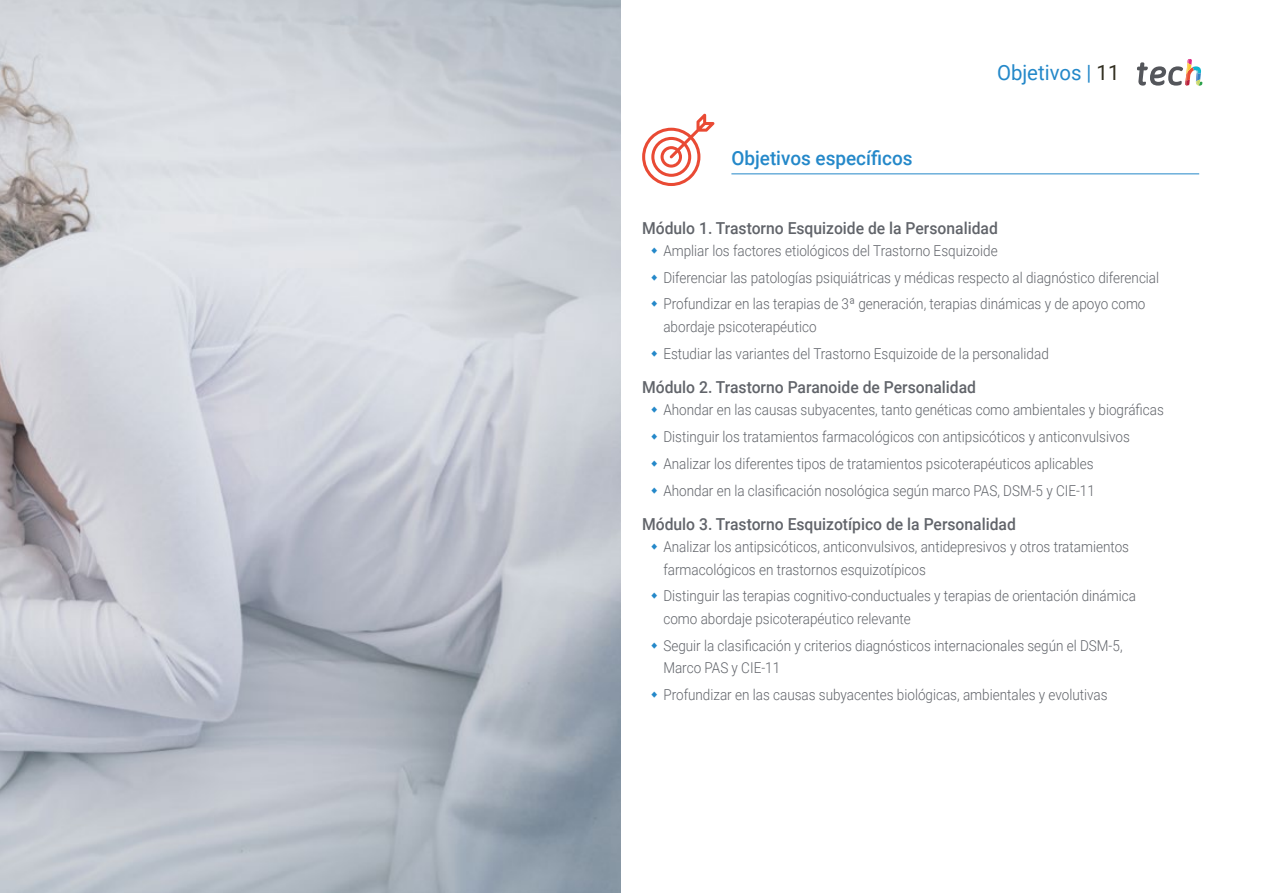
<style>
.page{position:relative;width:1263px;height:893px;background:#fff}
.page>*{position:absolute;margin:0;border:0;box-sizing:border-box;transform-origin:0 0}
.t1{font:21px "Roboto";color:#2488c9}
.t2{font:500 19.5px "Roboto";color:#2488c9}
.t3{font:500 16.5px "Roboto";color:#61646a;scale:.95 1}
.t4{font:300 15px/26.7px "Roboto";color:#61646a;scale:.9 1}
.s1{color:#312e20}
</style>
<div class="page">
<img style="left:0;top:0;width:621px;height:893px">
<svg style="left:1137px;top:59px;width:65px;height:27px"></svg>
<svg style="left:642px;top:114px;width:72px;height:72px"></svg>
<hr style="left:731px;top:173px;width:468px;height:1px;background:#2488c9">
<h2 class="t2" style="left:731px;top:144px;width:183px">Objetivos específicos</h2>
<h1 class="t1" style="left:997px;top:57px;width:124px">Objetivos | <span class="s1">11</span></h1>
<p class="t3" style="left:642px;top:216px;width:376px">Módulo 1. Trastorno Esquizoide de la Personalidad</p>
<p class="t4" style="left:663px;top:237px;width:552px">Ampliar los factores etiológicos del Trastorno Esquizoide<br>Diferenciar las patologías psiquiátricas y médicas respecto al diagnóstico diferencial<br>Profundizar en las terapias de 3ª generación, terapias dinámicas y de apoyo como</p>
<p class="t4" style="left:663px;top:313px;width:430px">abordaje psicoterapéutico<br>Estudiar las variantes del Trastorno Esquizoide de la personalidad</p>
<p class="t3" style="left:642px;top:375px;width:353px">Módulo 2. Trastorno Paranoide de Personalidad</p>
<p class="t4" style="left:663px;top:396px;width:558px">Ahondar en las causas subyacentes, tanto genéticas como ambientales y biográficas Distinguir los tratamientos farmacológicos con antipsicóticos y anticonvulsivos Analizar los diferentes tipos de tratamientos psicoterapéuticos aplicables<br>Ahondar en la clasificación nosológica según marco PAS, DSM-5 y CIE-11</p>
<p class="t3" style="left:642px;top:512px;width:395px">Módulo 3. Trastorno Esquizotípico de la Personalidad</p>
<p class="t4" style="left:663px;top:535px;width:519px;line-height:22.5px">Analizar los antipsicóticos, anticonvulsivos, antidepresivos y otros tratamientos farmacológicos en trastornos esquizotípicos</p>
<p class="t4" style="left:663px;top:584px;width:527px;line-height:22.5px">Distinguir las terapias cognitivo-conductuales y terapias de orientación dinámica como abordaje psicoterapéutico relevante</p>
<p class="t4" style="left:663px;top:633px;width:512px;line-height:22.5px">Seguir la clasificación y criterios diagnósticos internacionales según el DSM-5,<br>Marco PAS y CIE-11</p>
<p class="t4" style="left:663px;top:681px;width:495px">Profundizar en las causas subyacentes biológicas, ambientales y evolutivas</p>
</div>
